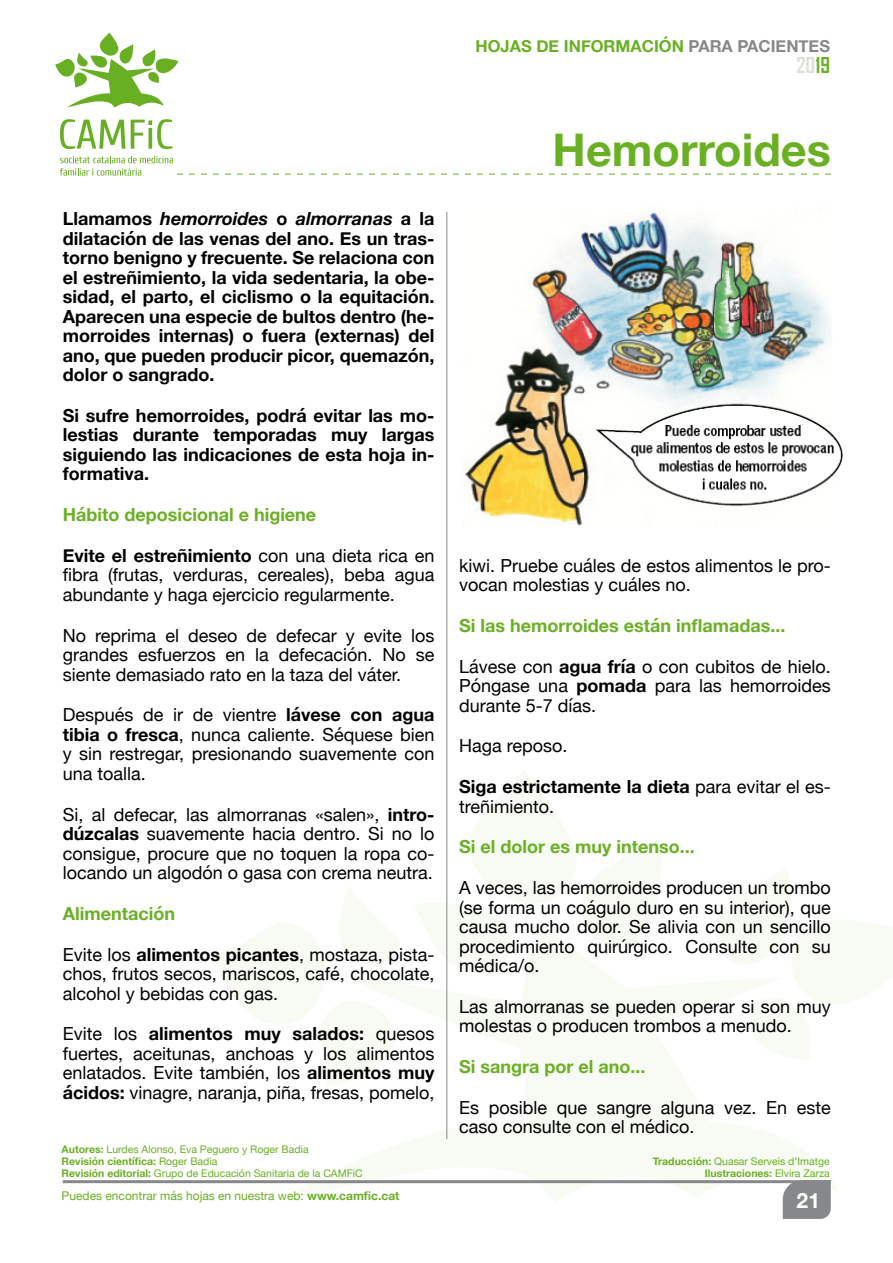
<style>
.page{position:relative;width:893px;height:1263px;background:#fff}
.page>*{position:absolute;margin:0;border:0;box-sizing:border-box;transform-origin:0 0}
.t1{font:700 45px "Helvetica Neue";color:#6ab023}
.t2{font:700 21px "Agency FB";color:#e0dedb}
.t3{font:700 21px "Helvetica Neue";color:#fff}
.t4{font:18px/19.5px "Helvetica Neue";color:#000;text-align:justify}
.t5{font:700 18px/19.5px "Helvetica Neue";color:#000;text-align:justify}
.t6{font:700 18px "Helvetica Neue";color:#6ab023}
.t7{font:700 16.5px "Helvetica Neue";color:#6ab023}
.t8{font:12px "Helvetica Neue";color:#6ab023}
.t9{font:10.5px/12px "Helvetica Neue";color:#6ab023;text-align:right}
.s1{color:#87888a}
.s2{color:#6ab023}
.s3{font-style:italic}
.s4{font-weight:700}
</style>
<div class="page">
<svg style="left:281px;top:979px;width:557px;height:223px;fill:#f8fbf4"></svg>
<svg style="left:213px;top:888px;width:188px;height:199px"></svg>
<svg style="left:415px;top:770px;width:247px;height:209px"></svg>
<svg style="left:715px;top:868px;width:178px;height:192px"></svg>
<hr style="left:63px;top:1180px;width:768px;height:3px;background:#87888a">
<div style="left:783px;top:1180px;width:48px;height:39px;background:#87888a"></div>
<svg style="left:55px;top:33px;width:124px;height:74px"></svg>
<svg style="left:60px;top:156px;width:771px;height:20px"></svg>
<svg style="left:60px;top:119px;width:65px;height:30px"></svg>
<svg style="left:131px;top:119px;width:41px;height:30px"></svg>
<hr style="left:446px;top:212px;width:1px;height:927px;background:#87888a">
<img style="left:465px;top:211px;width:378px;height:315px">
<p class="t7" style="left:476px;top:33px;width:356px">HOJAS DE INFORMACIÓN <span class="s1">PARA PACIENTES</span></p>
<p class="t2" style="left:796px;top:52px;width:35px">20<span class="s2">19</span></p>
<p class="t5" style="left:63px;top:209px;width:373px">Llamamos <span class="s3">hemorroides</span> o <span class="s3">almorranas</span> a la dilatación de las venas del ano. Es un tras&shy;torno benigno y frecuente. Se relaciona con el estreñimiento, la vida sedentaria, la obe&shy;sidad, el parto, el ciclismo o la equitación.<br>Aparecen una especie de bultos dentro (he&shy;morroides internas) o fuera (externas) del ano, que pueden producir picor, quemazón, dolor o sangrado.</p>
<p class="t5" style="left:63px;top:406px;width:373px">Si sufre hemorroides, podrá evitar las mo&shy;lestias durante temporadas muy largas siguiendo las indicaciones de esta hoja in&shy;formativa.</p>
<p class="t6" style="left:63px;top:500px;width:255px">Hábito deposicional e higiene</p>
<p class="t4" style="left:63px;top:547px;width:373px"><span class="s4">Evite el estreñimiento</span> con una dieta rica en fibra (frutas, verduras, cereales), beba agua abundante y haga ejercicio regularmente.</p>
<p class="t4" style="left:63px;top:626px;width:373px">No reprima el deseo de defecar y evite los grandes esfuerzos en la defecación. No se siente demasiado rato en la taza del váter.</p>
<p class="t4" style="left:63px;top:706px;width:373px">Después de ir de vientre <span class="s4">lávese con agua tibia o fresca</span>, nunca caliente. Séquese bien y sin restregar, presionando suavemente con una toalla.</p>
<p class="t4" style="left:63px;top:805px;width:373px">Si, al defecar, las almorranas «salen», <span class="s4">intro&shy;dúzcalas</span> suavemente hacia dentro. Si no lo consigue, procure que no toquen la ropa co&shy;locando un algodón o gasa con crema neutra.</p>
<p class="t6" style="left:63px;top:899px;width:114px">Alimentación</p>
<p class="t4" style="left:63px;top:945px;width:373px">Evite los <span class="s4">alimentos picantes</span>, mostaza, pista&shy;chos, frutos secos, mariscos, café, chocolate, alcohol y bebidas con gas.</p>
<p class="t4" style="left:63px;top:1025px;width:373px">Evite los <span class="s4">alimentos muy salados:</span> quesos fuertes, aceitunas, anchoas y los alimentos enlatados. Evite también, los <span class="s4">alimentos muy ácidos:</span> vinagre, naranja, piña, fresas, pomelo,</p>
<p class="t9" style="left:62px;top:1143px;width:303px;text-align:left"><span class="s4">Autores:</span> Lurdes Alonso, Eva Peguero y Roger Badia<br><span class="s4">Revisión científica:</span> Roger Badia<br><span class="s4">Revisión editorial:</span> Grupo de Educación Sanitaria de la CAMFiC</p>
<h1 class="t1" style="left:553px;top:115px;width:280px">Hemorroides</h1>
<p class="t4" style="left:459px;top:556px;width:373px">kiwi. Pruebe cuáles de estos alimentos le pro&shy;vocan molestias y cuáles no.</p>
<p class="t6" style="left:459px;top:611px;width:328px">Si las hemorroides están inflamadas...</p>
<p class="t4" style="left:459px;top:657px;width:373px">Lávese con <span class="s4">agua fría</span> o con cubitos de hielo.<br>Póngase una <span class="s4">pomada</span> para las hemorroides durante 5-7 días.</p>
<p class="t4" style="left:459px;top:737px;width:110px">Haga reposo.</p>
<p class="t4" style="left:459px;top:778px;width:373px"><span class="s4">Siga estrictamente la dieta</span> para evitar el es&shy;treñimiento.</p>
<p class="t6" style="left:459px;top:833px;width:237px">Si el dolor es muy intenso...</p>
<p class="t4" style="left:459px;top:879px;width:373px">A veces, las hemorroides producen un trombo (se forma un coágulo duro en su interior), que causa mucho dolor. Se alivia con un sencillo procedimiento quirúrgico. Consulte con su médica/o.</p>
<p class="t4" style="left:459px;top:998px;width:373px">Las almorranas se pueden operar si son muy molestas o producen trombos a menudo.</p>
<p class="t6" style="left:459px;top:1052px;width:188px">Si sangra por el ano...</p>
<p class="t4" style="left:459px;top:1099px;width:373px">Es posible que sangre alguna vez. En este caso consulte con el médico.</p>
<p class="t9" style="left:653px;top:1155px;width:178px"><span class="s4">Traducción:</span> Quasar Serveis d’Imatge<br><span class="s4">Ilustraciones:</span> Elvira Zarza</p>
<p class="t8" style="left:62px;top:1187px;width:339px">Puedes encontrar más hojas en nuestra web: <span class="s4">www.camfic.cat</span></p>
<p class="t3" style="left:797px;top:1183px;width:25px">21</p>
</div>
